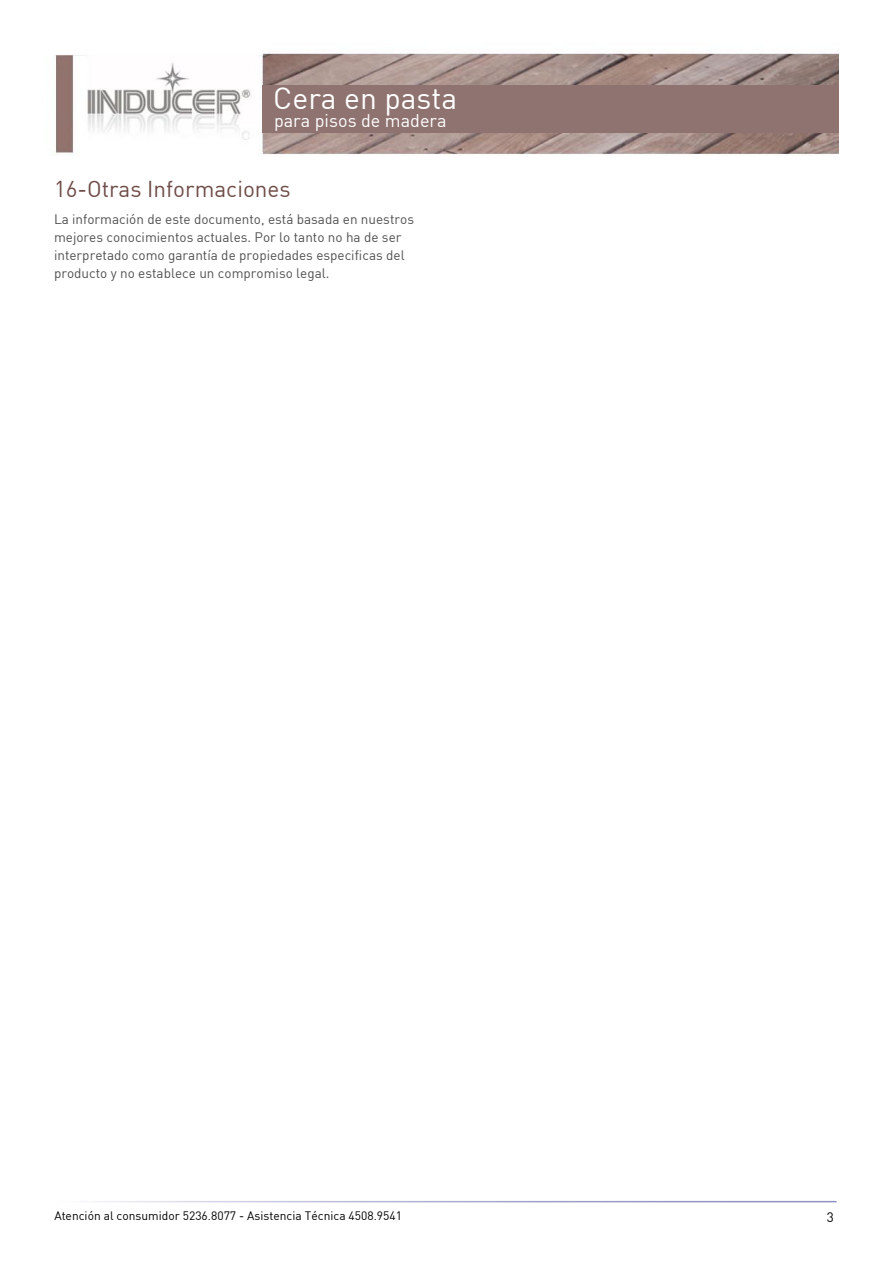
<style>
.page{position:relative;width:893px;height:1263px;background:#fff}
.page>*{position:absolute;margin:0;border:0;box-sizing:border-box;transform-origin:0 0}
.t1{font:30px "DIN";color:#fff}
.t2{font:22.5px "DIN";color:#6f4c48}
.t3{font:18px "DIN";color:#fff}
.t4{font:13.5px/18px "DIN Regular Alternate";color:#505050}
.t5{font:13.5px "DIN";color:#000}
.t6{font:12px "DIN";color:#000}
</style>
<div class="page">
<img style="left:54px;top:53px;width:785px;height:103px">
<div style="left:262px;top:85px;width:578px;height:47px;background:#8f7370"></div>
<div style="left:839px;top:0;width:54px;height:204px;background:#fff"></div>
<h1 class="t1" style="left:273px;top:79px;width:185px">Cera en pasta</h1>
<h3 class="t3" style="left:274px;top:109px;width:174px">para pisos de madera</h3>
<p class="t2" style="left:54px;top:175px;width:238px">16-Otras Informaciones</p>
<p class="t4" style="left:54px;top:210px;width:362px">La información de este documento, está basada en nuestros mejores conocimientos actuales. Por lo tanto no ha de ser interpretado como garantía de propiedades especificas del producto y no establece un compromiso legal.</p>
<p class="t6" style="left:54px;top:1208px;width:349px">Atención al consumidor 5236.8077 - Asistencia Técnica 4508.9541</p>
<p class="t5" style="left:827px;top:1209px;width:9px">3</p>
</div>
